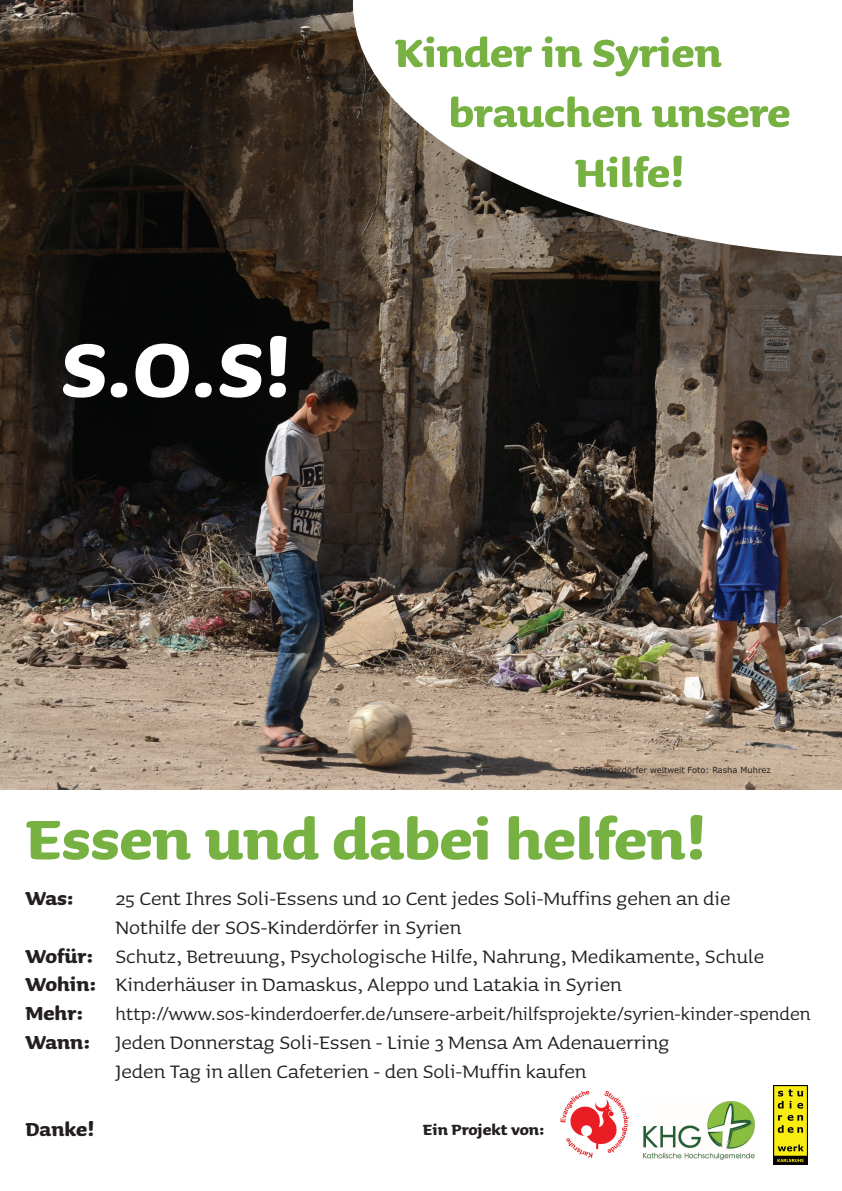
<style>
.page{position:relative;width:842px;height:1191px;background:#fff}
.page>*{position:absolute;margin:0;border:0;box-sizing:border-box;transform-origin:0 0}
.t1{font:700 97.45px "Sauna";color:#fff}
.t2{font:700 71px "Sauna";color:#76b142}
.t3{font:700 50px "Sauna";color:#76b142}
.t4{font:24px/28.8px "Sauna";color:#231f20;text-align:center}
.t5{font:700 24px "Sauna";color:#231f20}
.t6{font:23px "Sauna";color:#231f20}
.t7{font:700 18.85px "Sauna";color:#231f20}
.t8{font:8.3px "Verdana";color:#231f20}
.s1{font-weight:700}
</style>
<div class="page">
<img style="left:0;top:0;width:842px;height:789px">
<svg style="left:353px;top:0;width:489px;height:258px"></svg>
<img style="left:560px;top:1090px;width:69px;height:68px">
<img style="left:773px;top:1085px;width:35px;height:79px">
<img style="left:643px;top:1101px;width:112px;height:59px">
<h1 class="t1" style="left:61px;top:308px;width:232px">S.O.S!</h1>
<h3 class="t3" style="left:395px;top:21px;width:328px">Kinder in Syrien</h3>
<h3 class="t3" style="left:449px;top:81px;width:343px">brauchen unsere</h3>
<h3 class="t3" style="left:575px;top:141px;width:111px">Hilfe!</h3>
<p class="t8" style="left:573px;top:764px;width:199px">SOS-Kinderdörfer weltweit Foto: Rasha Muhrez</p>
<h2 class="t2" style="left:26px;top:794px;width:682px">Essen und dabei helfen!</h2>
<p class="t5" style="left:26px;top:883px;width:50px">Was:</p>
<p class="t4" style="left:116px;top:883px;width:616px">25 Cent Ihres Soli-Essens und 10 Cent jedes Soli-Muffins gehen an die</p>
<p class="t4" style="left:116px;top:911px;width:347px">Nothilfe der SOS-Kinderdörfer in Syrien</p>
<p class="t4" style="left:26px;top:940px;width:740px"><span class="s1">Wofür:</span> Schutz, Betreuung, Psychologische Hilfe, Nahrung, Medikamente, Schule</p>
<p class="t4" style="left:26px;top:969px;width:598px"><span class="s1">Wohin:</span> Kinderhäuser in Damaskus, Aleppo und Latakia in Syrien</p>
<p class="t5" style="left:26px;top:998px;width:59px">Mehr:</p>
<p class="t6" style="left:116px;top:999px;width:697px">http://www.sos-kinderdoerfer.de/unsere-arbeit/hilfsprojekte/syrien-kinder-spenden</p>
<p class="t4" style="left:26px;top:1027px;width:645px"><span class="s1">Wann:</span> Jeden Donnerstag Soli-Essen - Linie 3 Mensa Am Adenauerring<br>Jeden Tag in allen Cafeterien - den Soli-Muffin kaufen</p>
<p class="t5" style="left:26px;top:1113px;width:70px">Danke!</p>
<p class="t7" style="left:423px;top:1117px;width:123px">Ein Projekt von:</p>
</div>
